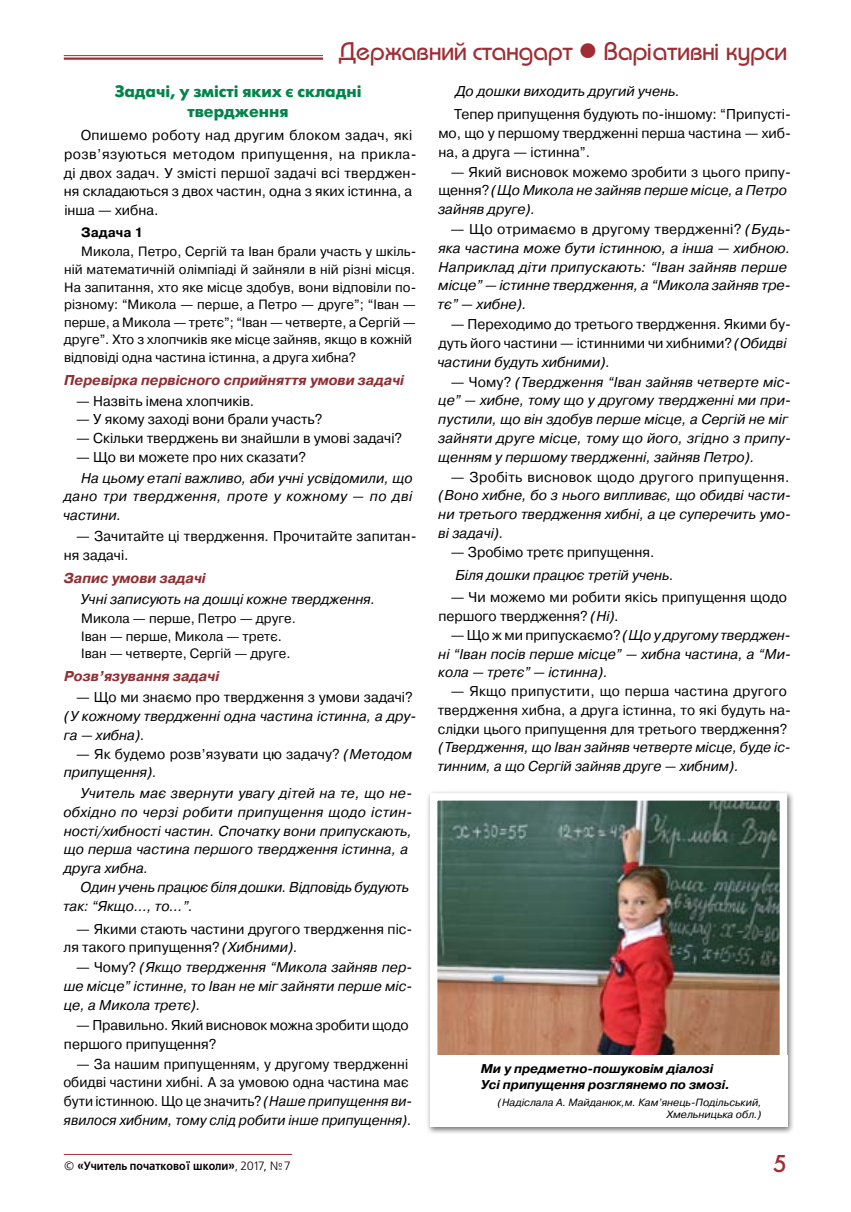
<style>
.page{position:relative;width:851px;height:1212px;background:#fff}
.page>*{position:absolute;margin:0;border:0;box-sizing:border-box;transform-origin:0 0}
.t1{font:500 25.5px "Bauhaus C";color:#9f2d33}
.t2{font:25.5px "Futura Medium C";color:#9f2d33}
.t3{font:700 16.5px/19.8px "Futuris C";color:#00854a;text-align:center}
.t4{font:italic 14.25px/18.8px "Pragmatica C";color:#000}
.t5{font:14.25px/18.8px "Pragmatica C";color:#000}
.t6{font:14.25px/18.8px "Pragmatica C";color:#000;scale:.95 1}
.t7{font:italic 700 14.25px "Pragmatica C";color:#8f2f34}
.t8{font:14.25px "Pragmatica C";letter-spacing:.02em;color:#000}
.t9{font:13.5px/17.5px "Pragmatica C";color:#000}
.t10{font:700 13.5px "Pragmatica C";color:#000}
.t11{font:italic 700 12.75px/15.3px "Pragmatica C";color:#000}
.t12{font:700 12px "Free Set C";color:#000;scale:.9 1}
.t13{font:italic 10.5px/12.6px "Pragmatica C";color:#000;text-align:right}
.s1{font-style:italic}
.s2{font-style:normal}
.s3{font-weight:400}
</style>
<div class="page">
<hr style="left:64px;top:55px;width:723px;height:1px;background:#9f2d33">
<hr style="left:64px;top:57px;width:723px;height:3px;background:#9f2d33">
<hr style="left:64px;top:1154px;width:228px;height:1px;background:#9f2d33">
<div style="left:323px;top:41px;width:464px;height:33px;background:#fff"></div>
<div style="left:425px;top:789px;width:369px;height:345px;background:#000;opacity:.56"></div>
<img style="left:426px;top:789px;width:364px;height:342px">
<div style="left:430px;top:1055px;width:357px;height:72px;background:#fff"></div>
<h1 class="t1" style="left:339px;top:37px;width:449px">Державний стандарт ● Варіативні курси</h1>
<p class="t3" style="left:115px;top:82px;width:248px">Задачі, у змісті яких є складні твердження</p>
<p class="t5" style="left:64px;top:126px;width:354px;text-indent:17px">Опишемо роботу над другим блоком задач, які розв’язуються методом припущення, на прикла&shy;ді двох задач. У змісті першої задачі всі тверджен&shy;ня складаються з двох частин, одна з яких істинна, а інша — хибна.</p>
<p class="t10" style="left:81px;top:225px;width:64px">Задача 1</p>
<p class="t9" style="left:64px;top:243px;width:354px;text-indent:17px">Микола, Петро, Сергій та Іван брали участь у шкіль&shy;ній математичній олімпіаді й зайняли в ній різні місця.<br>На запитання, хто яке місце здобув, вони відповіли по&shy;різному: “Микола — перше, а Петро — друге”; “Іван — перше, а Микола — третє”; “Іван — четверте, а Сергій — друге”. Хто з хлопчиків яке місце зайняв, якщо в кожній відповіді одна частина істинна, а друга хибна?</p>
<p class="t7" style="left:64px;top:372px;width:341px">Перевірка первісного сприйняття умови задачі</p>
<p class="t5" style="left:76px;top:391px;width:179px">— Назвіть імена хлопчиків.</p>
<p class="t5" style="left:76px;top:410px;width:247px">— У якому заході вони брали участь?</p>
<p class="t5" style="left:76px;top:429px;width:327px">— Скільки тверджень ви знайшли в умові задачі?</p>
<p class="t5" style="left:76px;top:448px;width:231px">— Що ви можете про них сказати?</p>
<p class="t4" style="left:63px;top:468px;width:351px;text-align:justify;text-indent:18px">На цьому етапі важливо, аби учні усвідомили, що дано три твердження, проте у кожному — по дві частини.</p>
<p class="t5" style="left:64px;top:527px;width:354px;text-indent:12px">— Зачитайте ці твердження. Прочитайте запитан&shy;ня задачі.</p>
<p class="t7" style="left:64px;top:570px;width:143px">Запис умови задачі</p>
<p class="t4" style="left:80px;top:589px;width:296px">Учні записують на дошці кожне твердження.</p>
<p class="t9" style="left:81px;top:610px;width:216px">Микола — перше, Петро — друге.<br>Іван — перше, Микола — третє.<br>Іван — четверте, Сергій — друге.</p>
<p class="t7" style="left:64px;top:669px;width:156px">Розв’язування задачі</p>
<p class="t5" style="left:76px;top:688px;width:338px">— Що ми знаємо про твердження з умови задачі?</p>
<p class="t4" style="left:64px;top:707px;width:354px">(У кожному твердженні одна частина істинна, а дру&shy;га — хибна).</p>
<p class="t5" style="left:64px;top:744px;width:350px;text-indent:12px">— Як будемо розв’язувати цю задачу? <span class="s1">(Методом припущення).</span></p>
<p class="t4" style="left:63px;top:784px;width:350px;text-indent:17px">Учитель має звернути увагу дітей на те, що не&shy;обхідно по черзі робити припущення щодо істин&shy;ності/хибності частин. Спочатку вони припускають, що перша частина першого твердження істинна, а друга хибна.</p>
<p class="t4" style="left:63px;top:878px;width:347px;text-indent:17px">Один учень працює біля дошки. Відповідь будують так: “Якщо…, то…”.</p>
<p class="t5" style="left:63px;top:919px;width:350px;text-indent:13px">— Якими стають частини другого твердження піс&shy;ля такого припущення? <span class="s1">(Хибними).</span></p>
<p class="t4" style="left:64px;top:958px;width:350px;text-align:justify;text-indent:12px"><span class="s2">— Чому?</span> (Якщо твердження “Микола зайняв пер&shy;ше місце” істинне, то Іван не міг зайняти перше міс&shy;це, а Микола третє).</p>
<p class="t5" style="left:64px;top:1016px;width:346px;text-indent:12px">— Правильно. Який висновок можна зробити щодо першого припущення?</p>
<p class="t6" style="left:63px;top:1054px;width:369px;text-indent:13px">— За нашим припущенням, у другому твердженні обидві частини хибні. А за умовою одна частина має бути істинною. Що це значить? <span class="s1">(Наше припущення ви&shy;явилося хибним, тому слід робити інше припущення).</span></p>
<p class="t4" style="left:455px;top:82px;width:226px">До дошки виходить другий учень.</p>
<p class="t5" style="left:438px;top:105px;width:354px;text-align:justify;text-indent:16px">Тепер припущення будують по-іншому: “Припусті&shy;мо, що у першому твердженні перша частина — хиб&shy;на, а друга — істинна”.</p>
<p class="t4" style="left:438px;top:162px;width:354px;text-indent:13px"><span class="s2">— Який висновок можемо зробити з цього припу&shy;щення?</span> (Що Микола не зайняв перше місце, а Петро зайняв друге).</p>
<p class="t4" style="left:437px;top:220px;width:355px;text-indent:13px"><span class="s2">— Що отримаємо в другому твердженні?</span> (Будь&shy;яка частина може бути істинною, а інша — хибною.<br>Наприклад діти припускають: “Іван зайняв перше місце” — істинне твердження, а “Микола зайняв тре&shy;тє” — хибне).</p>
<p class="t5" style="left:437px;top:315px;width:355px;text-indent:13px">— Переходимо до третього твердження. Якими бу&shy;дуть його частини — істинними чи хибними? <span class="s1">(Обидві частини будуть хибними).</span></p>
<p class="t4" style="left:438px;top:372px;width:354px;text-indent:13px"><span class="s2">— Чому?</span> (Твердження “Іван зайняв четверте міс&shy;це” — хибне, тому що у другому твердженні ми при&shy;пустили, що він здобув перше місце, а Сергій не міг зайняти друге місце, тому що його, згідно з припу&shy;щенням у першому твердженні, зайняв Петро).</p>
<p class="t8" style="left:450px;top:469px;width:340px">— Зробіть висновок щодо другого припущення.</p>
<p class="t4" style="left:438px;top:486px;width:354px;text-align:justify">(Воно хибне, бо з нього випливає, що обидві части&shy;ни третього твердження хибні, а це суперечить умо&shy;ві задачі).</p>
<p class="t5" style="left:450px;top:542px;width:205px">— Зробімо третє припущення.</p>
<p class="t4" style="left:455px;top:565px;width:220px">Біля дошки працює третій учень.</p>
<p class="t5" style="left:438px;top:588px;width:350px;text-indent:12px">— Чи можемо ми робити якісь припущення щодо першого твердження? <span class="s1">(Ні).</span></p>
<p class="t4" style="left:438px;top:626px;width:354px;text-align:justify;text-indent:12px"><span class="s2">— Що ж ми припускаємо?</span> (Що у другому тверджен&shy;ні “Іван посів перше місце” — хибна частина, а “Ми&shy;кола — третє” — істинна).</p>
<p class="t5" style="left:437px;top:682px;width:355px;text-indent:13px">— Якщо припустити, що перша частина другого твердження хибна, а друга істинна, то які будуть на&shy;слідки цього припущення для третього твердження?</p>
<p class="t4" style="left:437px;top:738px;width:355px">(Твердження, що Іван зайняв четверте місце, буде іс&shy;тинним, а що Сергій зайняв друге — хибним).</p>
<p class="t11" style="left:481px;top:1061px;width:251px">Ми у предметно-пошуковім діалозі<br>Усі припущення розглянемо по змозі.</p>
<p class="t13" style="left:498px;top:1096px;width:265px">(Надіслала А. Майданюк,м. Кам’янець-Подільський,<br>Хмельницька обл.)</p>
<p class="t12" style="left:64px;top:1159px;width:253px"><span class="s3">©</span> «Учитель початкової школи»<span class="s3">, 2017, №7</span></p>
<h1 class="t2" style="left:772px;top:1149px;width:16px">5</h1>
</div>
